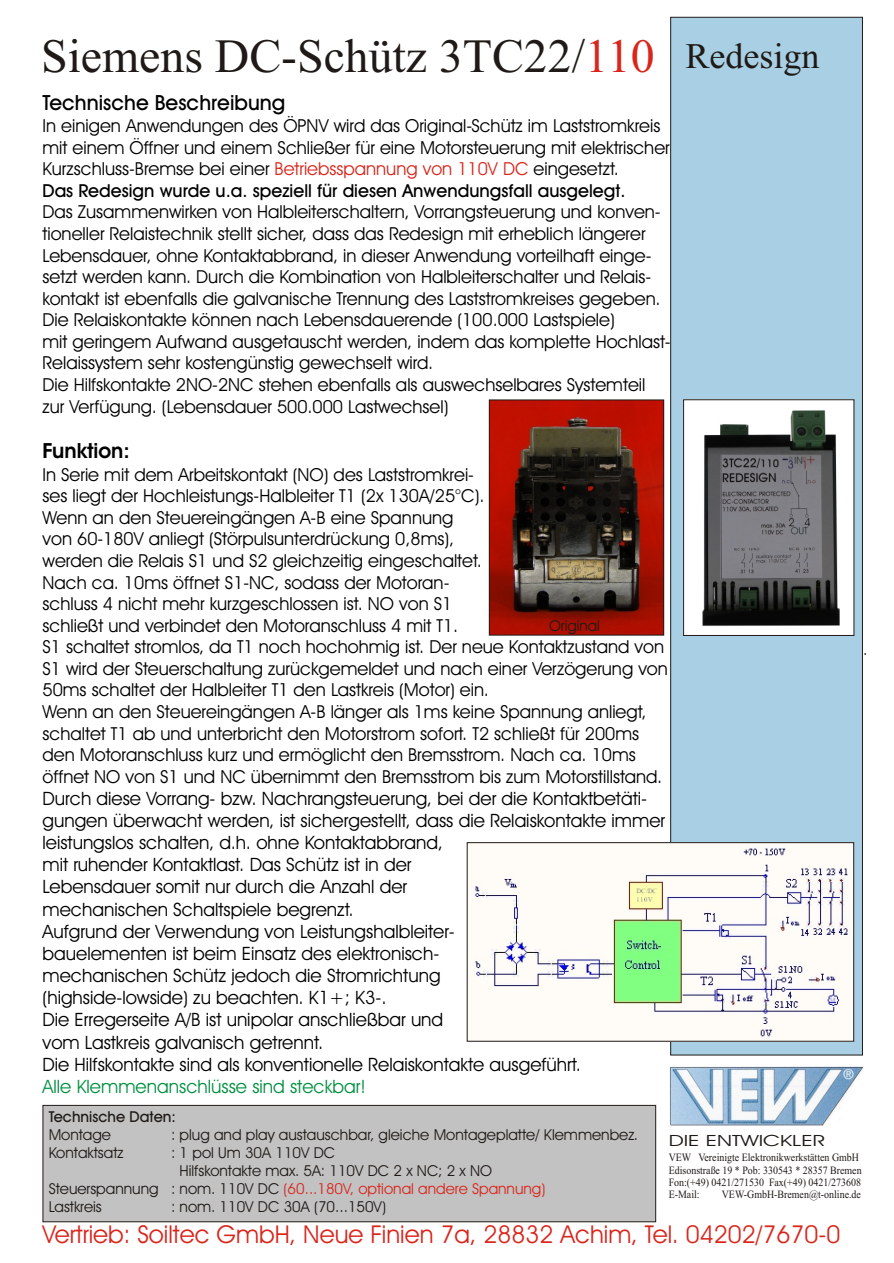
<style>
.page{position:relative;width:894px;height:1263px;background:#fff}
.page>*{position:absolute;margin:0;border:0;box-sizing:border-box;transform-origin:0 0}
.t1{font:47.7px "Times New Roman";color:#1f1a17}
.t2{font:36px "Times New Roman";color:#1f1a17}
.t3{font:24.75px "Avant Garde Bk BT";color:#d9261c}
.t4{font:21px "Avant Garde Md BT";color:#000}
.t5{font:700 21px "Avant Garde Bk BT";color:#000}
.t6{font:18.45px/22.2px "Avant Garde Bk BT";color:#000}
.t7{font:18.45px "Avant Garde Bk BT";color:#009140}
.t8{font:18px/21.6px "Avant Garde Bk BT";color:#000}
.t9{font:18px "Avant Garde Md BT";color:#000}
.t10{font:15.45px "Avant Garde Bk BT";color:#1f1a17;scale:1.45 1}
.t11{font:15.15px/18.1px "Avant Garde Bk BT";color:#1f1a17}
.t12{font:15.15px "Avant Garde Bk BT";color:#d9261c}
.t13{font:15.15px "Avant Garde Md BT";color:#1f1a17}
.t14{font:15px "Avant Garde Bk BT";color:#1f1a17}
.t15{font:11.1px/12.3px "Times New Roman";color:#1f1a17;scale:.89 1}
.s1{color:#d9261c}
.s2{color:#1f1a17}
</style>
<div class="page">
<div style="left:671px;top:17px;width:192px;height:1038px;background:#a8cfe3;border:1px solid #1f1a17"></div>
<img style="left:669px;top:1066px;width:194px;height:59px">
<div style="left:43px;top:1105px;width:613px;height:117px;background:#c2c2c2;border:1px solid #1f1a17"></div>
<img style="left:491px;top:402px;width:171px;height:231px">
<div style="left:489px;top:400px;width:175px;height:235px;border:1px solid #1f1a17"></div>
<img style="left:475px;top:844px;width:377px;height:195px">
<div style="left:467px;top:842px;width:387px;height:199px;border:1px solid #1f1a17"></div>
<img style="left:685px;top:402px;width:167px;height:232px">
<div style="left:683px;top:400px;width:171px;height:236px;border:1px solid #1f1a17"></div>
<h1 class="t1" style="left:41px;top:38px;width:615px">Siemens DC-Schütz 3TC22/<span class="s1">110</span></h1>
<h2 class="t2" style="left:685px;top:43px;width:135px">Redesign</h2>
<p class="t4" style="left:43px;top:94px;width:244px">Technische Beschreibung</p>
<p class="t8" style="left:43px;top:117px;width:629px">In einigen Anwendungen des ÖPNV wird das Original-Schütz im Laststromkreis mit einem Öffner und einem Schließer für eine Motorsteuerung mit elektrischer<br>Kurzschluss-Bremse bei einer <span class="s1">Betriebsspannung von 110V DC</span> eingesetzt.</p>
<p class="t9" style="left:43px;top:183px;width:585px">Das Redesign wurde u.a. speziell für diesen Anwendungsfall ausgelegt.</p>
<p class="t8" style="left:43px;top:203px;width:629px">Das Zusammenwirken von Halbleiterschaltern, Vorrangsteuerung und konven&shy;tioneller Relaistechnik stellt sicher, dass das Redesign mit erheblich längerer Lebensdauer, ohne Kontaktabbrand, in dieser Anwendung vorteilhaft einge&shy;setzt werden kann. Durch die Kombination von Halbleiterschalter und Relais&shy;kontakt ist ebenfalls die galvanische Trennung des Laststromkreises gegeben.<br>Die Relaiskontakte können nach Lebensdauerende (100.000 Lastspiele)<br>mit geringem Aufwand ausgetauscht werden, indem das komplette Hochlast-Relaissystem sehr kostengünstig gewechselt wird.<br>Die Hilfskontakte 2NO-2NC stehen ebenfalls als auswechselbares Systemteil zur Verfügung. (Lebensdauer 500.000 Lastwechsel)</p>
<p class="t5" style="left:43px;top:442px;width:89px">Funktion:</p>
<p class="t8" style="left:43px;top:465px;width:627px">In Serie mit dem Arbeitskontakt (NO) des Laststromkrei-<br>ses liegt der Hochleistungs-Halbleiter T1 (2x 130A/25°C).<br>Wenn an den Steuereingängen A-B eine Spannung<br>von 60-180V anliegt (Störpulsunterdrückung 0,8ms),<br>werden die Relais S1 und S2 gleichzeitig eingeschaltet.<br>Nach ca. 10ms öffnet S1-NC, sodass der Motoran-<br>schluss 4 nicht mehr kurzgeschlossen ist. NO von S1<br>schließt und verbindet den Motoranschluss 4 mit T1.<br>S1 schaltet stromlos, da T1 noch hochohmig ist. Der neue Kontaktzustand von S1 wird der Steuerschaltung zurückgemeldet und nach einer Verzögerung von 50ms schaltet der Halbleiter T1 den Lastkreis (Motor) ein.<br>Wenn an den Steuereingängen A-B länger als 1ms keine Spannung anliegt, schaltet T1 ab und unterbricht den Motorstrom sofort. T2 schließt für 200ms den Motoranschluss kurz und ermöglicht den Bremsstrom. Nach ca. 10ms öffnet NO von S1 und NC übernimmt den Bremsstrom bis zum Motorstillstand.</p>
<p class="t6" style="left:43px;top:789px;width:624px">Durch diese Vorrang- bzw. Nachrangsteuerung, bei der die Kontaktbetäti&shy;gungen überwacht werden, ist sichergestellt, dass die Relaiskontakte immer leistungslos schalten, d.h. ohne Kontaktabbrand,<br>mit ruhender Kontaktlast. Das Schütz ist in der<br>Lebensdauer somit nur durch die Anzahl der<br>mechanischen Schaltspiele begrenzt.<br>Aufgrund der Verwendung von Leistungshalbleiter-<br>bauelementen ist beim Einsatz des elektronisch-<br>mechanischen Schütz jedoch die Stromrichtung<br>(highside-lowside) zu beachten. K1+; K3-.<br>Die Erregerseite A/B ist unipolar anschließbar und<br>vom Lastkreis galvanisch getrennt.<br>Die Hilfskontakte sind als konventionelle Relaiskontakte ausgeführt.</p>
<p class="t7" style="left:43px;top:1079px;width:325px">Alle Klemmenanschlüsse sind steckbar!</p>
<p class="t13" style="left:49px;top:1110px;width:129px">Technische Daten:</p>
<p class="t11" style="left:49px;top:1127px;width:76px">Montage<br>Kontaktsatz</p>
<p class="t11" style="left:49px;top:1181px;width:111px">Steuerspannung<br>Lastkreis</p>
<p class="t14" style="left:549px;top:619px;width:52px">Original</p>
<p class="t11" style="left:171px;top:1127px;width:469px">: plug and play austauschbar, gleiche Montageplatte/ Klemmenbez.</p>
<p class="t11" style="left:171px;top:1145px;width:166px">: 1 pol Um 30A 110V DC</p>
<p class="t11" style="left:180px;top:1163px;width:314px">Hilfskontakte max. 5A: 110V DC 2 x NC; 2 x NO</p>
<p class="t12" style="left:171px;top:1183px;width:376px"><span class="s2">: nom. 110V DC</span> (60...180V, optional andere Spannung)</p>
<p class="t11" style="left:171px;top:1199px;width:217px">: nom. 110V DC 30A (70...150V)</p>
<h3 class="t3" style="left:42px;top:1225px;width:800px">Vertrieb: Soiltec GmbH, Neue Finien 7a, 28832 Achim, Tel. 04202/7670-0</h3>
<p class="t10" style="left:669px;top:1134px;width:109px">DIE ENTWICKLER</p>
<p class="t15" style="left:669px;top:1153px;width:218px">VEW Vereinigte Elektronikwerkstätten GmbH Edisonstraße 19 * Pob: 330543 * 28357 Bremen Fon:(+49) 0421/271530 Fax(+49) 0421/273608<br>E-Mail:</p>
<p class="t15" style="left:722px;top:1190px;width:158px">VEW-GmbH-Bremen@t-online.de</p>
</div>
